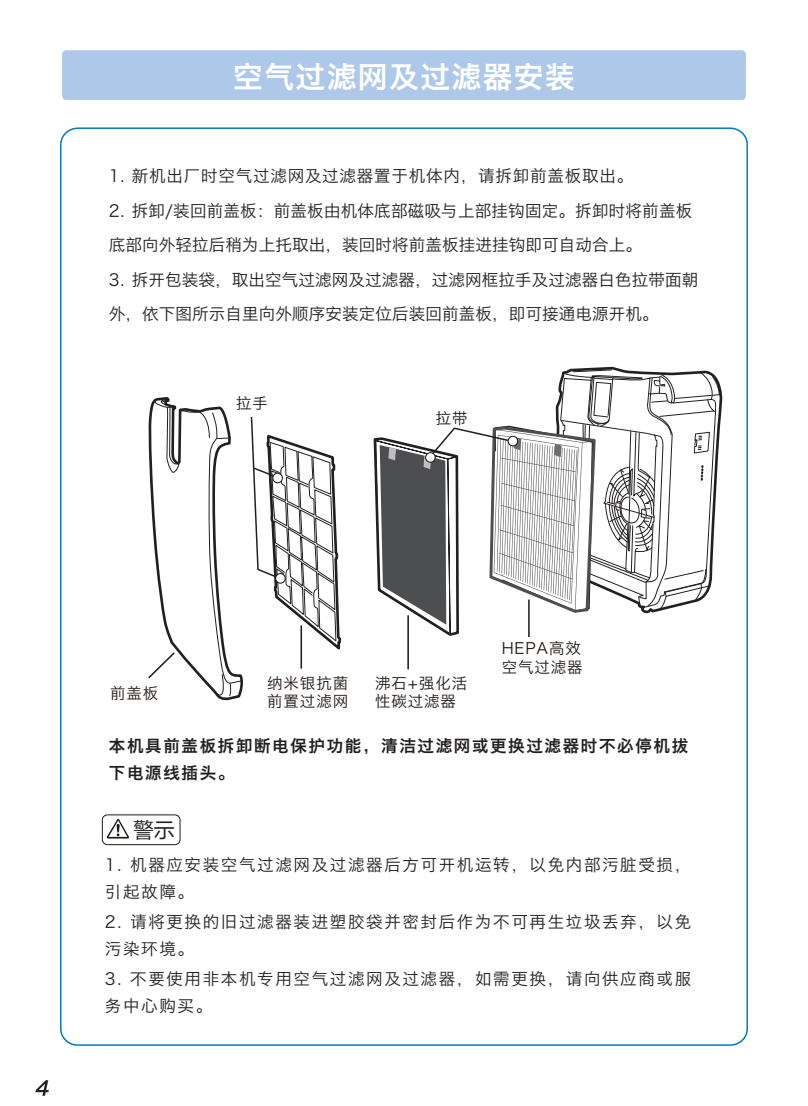
<style>
.page{position:relative;width:808px;height:1106px;background:#fff}
.page>*{position:absolute;margin:0;border:0;box-sizing:border-box;transform-origin:0 0}
.t1{font:29.7px "Hiragino Sans GB W6";letter-spacing:.05em;color:#fff}
.t2{font:20.25px "Microsoft Ya Hei UI";color:#231f20}
.t3{font:16.5px/34.5px "Hiragino Sans GB W3";letter-spacing:.01em;color:#231f20}
.t4{font:16.5px/27px "Hiragino Sans GB W3";letter-spacing:.1em;color:#231f20}
.t5{font:16.5px/27px "Hiragino Sans GB W6";letter-spacing:.1em;color:#231f20}
.t6{font:16.5px "Hiragino Sans GB W3";letter-spacing:.05em;color:#231f20}
.t7{font:15.45px/18.8px "Hiragino Sans GB W3";letter-spacing:.06em;color:#211814}
</style>
<div class="page">
<svg style="left:35px;top:1080px;width:14px;height:15px"></svg>
<div style="left:62px;top:50px;width:684px;height:50px;background:#adc8e8;border-radius:4px"></div>
<hr style="left:300px;top:625px;width:2px;height:43px;background:#231f20">
<hr style="left:407px;top:615px;width:2px;height:54px;background:#231f20">
<svg style="left:148px;top:397px;width:96px;height:304px"></svg>
<svg style="left:554px;top:50px;width:169px;height:365px"></svg>
<svg style="left:373px;top:369px;width:348px;height:268px"></svg>
<svg style="left:425px;top:452px;width:11px;height:11px"></svg>
<div style="left:426px;top:453px;width:9px;height:8px;background:#fff;border-radius:50%"></div>
<svg style="left:508px;top:436px;width:10px;height:10px"></svg>
<div style="left:509px;top:437px;width:8px;height:8px;background:#fff;border-radius:50%"></div>
<svg style="left:250px;top:417px;width:92px;height:237px"></svg>
<svg style="left:272px;top:472px;width:11px;height:11px"></svg>
<div style="left:273px;top:474px;width:9px;height:8px;background:#fff;border-radius:50%"></div>
<svg style="left:275px;top:573px;width:11px;height:10px"></svg>
<div style="left:276px;top:574px;width:9px;height:8px;background:#fff;border-radius:50%"></div>
<hr style="left:108px;top:844px;width:67px;height:1px;background:#201813">
<hr style="left:108px;top:814px;width:67px;height:1px;background:#201813">
<svg style="left:174px;top:814px;width:7px;height:31px"></svg>
<svg style="left:101px;top:814px;width:28px;height:31px"></svg>
<h1 class="t1" style="left:233px;top:57px;width:343px">空气过滤网及过滤器安装</h1>
<p class="t6" style="left:109px;top:166px;width:526px">1. 新机出厂时空气过滤网及过滤器置于机体内，请拆卸前盖板取出。</p>
<p class="t3" style="left:109px;top:193px;width:585px">2. 拆卸/装回前盖板：前盖板由机体底部磁吸与上部挂钩固定。拆卸时将前盖板底部向外轻拉后稍为上托取出，装回时将前盖板挂进挂钩即可自动合上。</p>
<p class="t3" style="left:109px;top:262px;width:591px">3. 拆开包装袋，取出空气过滤网及过滤器，过滤网框拉手及过滤器白色拉带面朝外，依下图所示自里向外顺序安装定位后装回前盖板，即可接通电源开机。</p>
<p class="t7" style="left:236px;top:393px;width:33px">拉手</p>
<p class="t7" style="left:436px;top:408px;width:33px">拉带</p>
<p class="t7" style="left:110px;top:684px;width:50px">前盖板</p>
<p class="t7" style="left:267px;top:673px;width:82px">纳米银抗菌前置过滤网</p>
<p class="t7" style="left:375px;top:673px;width:93px">沸石+强化活性碳过滤器</p>
<p class="t7" style="left:502px;top:638px;width:82px">HEPA高效空气过滤器</p>
<p class="t5" style="left:109px;top:731px;width:581px">本机具前盖板拆卸断电保护功能，清洁过滤网或更换过滤器时不必停机拔下电源线插头。</p>
<p class="t2" style="left:134px;top:815px;width:42px">警示</p>
<p class="t4" style="left:105px;top:850px;width:588px">1. 机器应安装空气过滤网及过滤器后方可开机运转，以免内部污脏受损，引起故障。</p>
<p class="t4" style="left:105px;top:907px;width:588px">2. 请将更换的旧过滤器装进塑胶袋并密封后作为不可再生垃圾丢弃，以免污染环境。</p>
<p class="t4" style="left:105px;top:964px;width:588px">3. 不要使用非本机专用空气过滤网及过滤器，如需更换，请向供应商或服务中心购买。</p>
</div>
